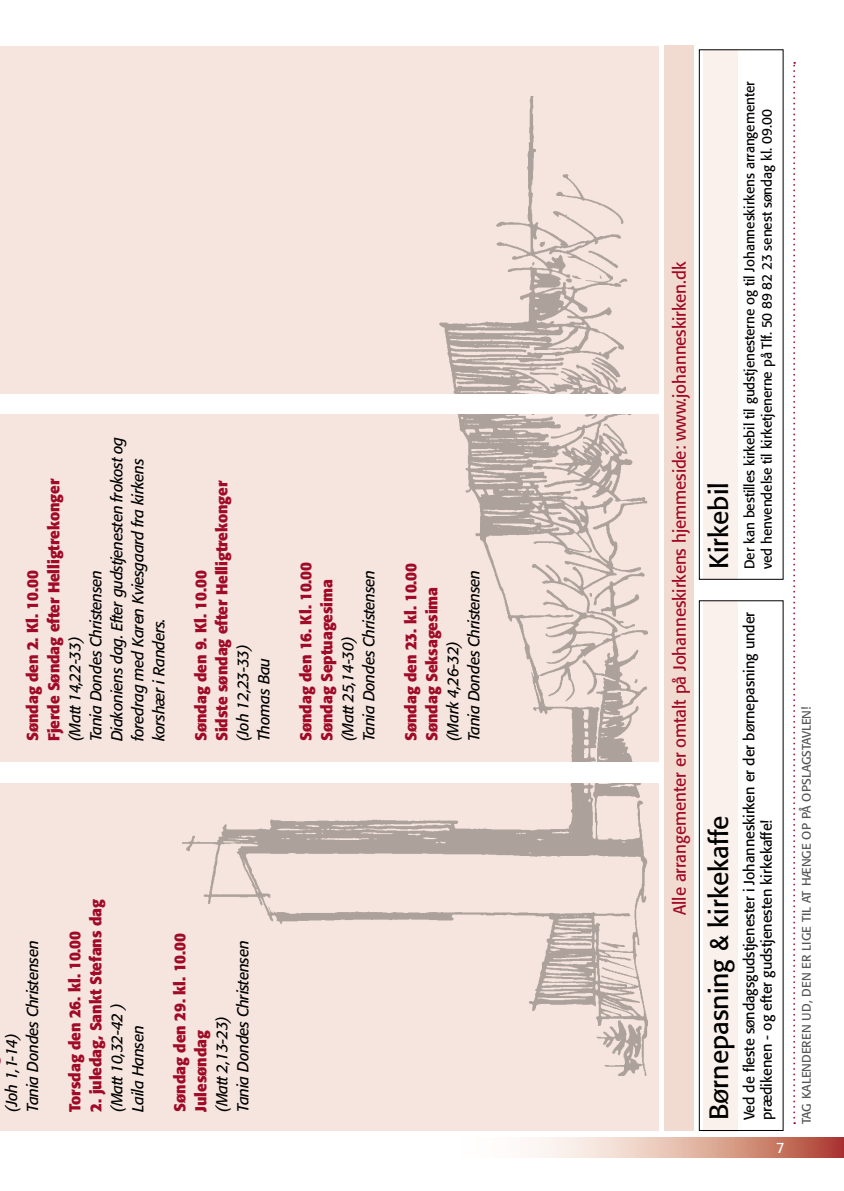
<style>
.page{position:relative;width:844px;height:1191px;background:#fff}
.page>*{position:absolute;margin:0;border:0;box-sizing:border-box;transform-origin:0 0}
.t1{font:26.25px "Formata";color:#000}
.t2{font:17.5px "Formata";letter-spacing:-.005em;color:#a00a27}
.t3{font:italic 15.75px/21px "Formata";letter-spacing:-.02em;color:#000}
.t4{font:700 15.75px/21px "Formata";letter-spacing:-.005em;color:#a00a27}
.t5{font:14.88px/17.5px "Formata";letter-spacing:-.005em;color:#000}
.t6{font:14.88px "Formata";color:#fff}
.t7{font:14px/17.5px "Formata";letter-spacing:-.005em;color:#000}
.t8{font:12.25px "Formata";color:#555}
</style>
<div class="page">
<svg style="left:532px;top:1137px;width:311px;height:20px;background:#ddad9f"></svg>
<svg style="left:793px;top:62px;width:2px;height:1062px"></svg>
<div style="left:0;top:783px;width:658px;height:348px;background:#f5e5de"></div>
<div style="left:0;top:414px;width:658px;height:347px;background:#f5e5de"></div>
<div style="left:0;top:46px;width:658px;height:347px;background:#f5e5de"></div>
<div style="left:664px;top:45px;width:29px;height:1086px;background:#f1dbd0"></div>
<div style="left:702px;top:601px;width:35px;height:530px;background:#faf0ec"></div>
<div style="left:698px;top:600px;width:85px;height:530px;border:1px solid #000"></div>
<div style="left:702px;top:49px;width:35px;height:530px;background:#faf0ec"></div>
<div style="left:698px;top:49px;width:85px;height:530px;border:1px solid #000"></div>
<img style="left:182px;top:783px;width:465px;height:292px">
<img style="left:182px;top:414px;width:465px;height:347px">
<img style="left:182px;top:96px;width:465px;height:297px">
<p class="t3" style="left:64px;top:741px;width:306px;rotate:-90deg">(Matt 14,22-33)<br>Tania Dondes Christensen<br>Diakoniens dag. Efter gudstjenesten frokost og foredrag med Karen Kviesgaard fra kirkens korshær i Randers.</p>
<p class="t4" style="left:22px;top:741px;width:264px;rotate:-90deg">Søndag den 2. Kl. 10.00<br>Fjerde Søndag efter Helligtrekonger</p>
<p class="t4" style="left:190px;top:741px;width:262px;rotate:-90deg">Søndag den 9. Kl. 10.00<br>Sidste søndag efter Helligtrekonger</p>
<p class="t3" style="left:232px;top:741px;width:100px;rotate:-90deg">(Joh 12,23-33)<br>Thomas Bau</p>
<p class="t4" style="left:295px;top:741px;width:181px;rotate:-90deg">Søndag den 16. Kl. 10.00<br>Søndag Septuagesima</p>
<p class="t3" style="left:337px;top:741px;width:173px;rotate:-90deg">(Matt 25,14-30)<br>Tania Dondes Christensen</p>
<p class="t4" style="left:400px;top:741px;width:180px;rotate:-90deg">Søndag den 23. kl. 10.00<br>Søndag Seksagesima</p>
<p class="t3" style="left:442px;top:741px;width:173px;rotate:-90deg">(Mark 4,26-32)<br>Tania Dondes Christensen</p>
<p class="t4" style="left:85px;top:1111px;width:214px;rotate:-90deg">2. juledag, Sankt Stefans dag</p>
<p class="t3" style="left:1px;top:1111px;width:173px;rotate:-90deg">(Joh 1,1-14)<br>Tania Dondes Christensen</p>
<p class="t4" style="left:64px;top:1111px;width:182px;rotate:-90deg">Torsdag den 26. kl. 10.00</p>
<p class="t3" style="left:106px;top:1111px;width:112px;rotate:-90deg">(Matt 10,32-42 )<br>Laila Hansen</p>
<p class="t4" style="left:169px;top:1111px;width:180px;rotate:-90deg">Søndag den 29. kl. 10.00<br>Julesøndag</p>
<p class="t3" style="left:211px;top:1111px;width:173px;rotate:-90deg">(Matt 2,13-23)<br>Tania Dondes Christensen</p>
<p class="t2" style="left:668px;top:915px;width:655px;rotate:-90deg">Alle arrangementer er omtalt på Johanneskirkens hjemmeside: www.johanneskirken.dk</p>
<h1 class="t1" style="left:702px;top:569px;width:88px;rotate:-90deg">Kirkebil</h1>
<p class="t7" style="left:740px;top:569px;width:489px;rotate:-90deg">Der kan bestilles kirkebil til gudstjenesterne og til Johanneskirkens arrangementer ved henvendelse til kirketjenerne på Tlf. 50 89 82 23 senest søndag kl. 09.00</p>
<p class="t5" style="left:740px;top:1120px;width:510px;rotate:-90deg">Ved de fleste søndagsgudstjenester i Johanneskirken er der børnepasning under prædikenen - og efter gudstjenesten kirkekaffe!</p>
<h1 class="t1" style="left:702px;top:1120px;width:306px;rotate:-90deg">Børnepasning &amp; kirkekaffe</h1>
<p class="t6" style="left:775px;top:1138px;width:10px">7</p>
<p class="t8" style="left:798px;top:1124px;width:419px;rotate:-90deg">TAG KALENDEREN UD, DEN ER LIGE TIL AT HÆNGE OP PÅ OPSLAGSTAVLEN!</p>
</div>
